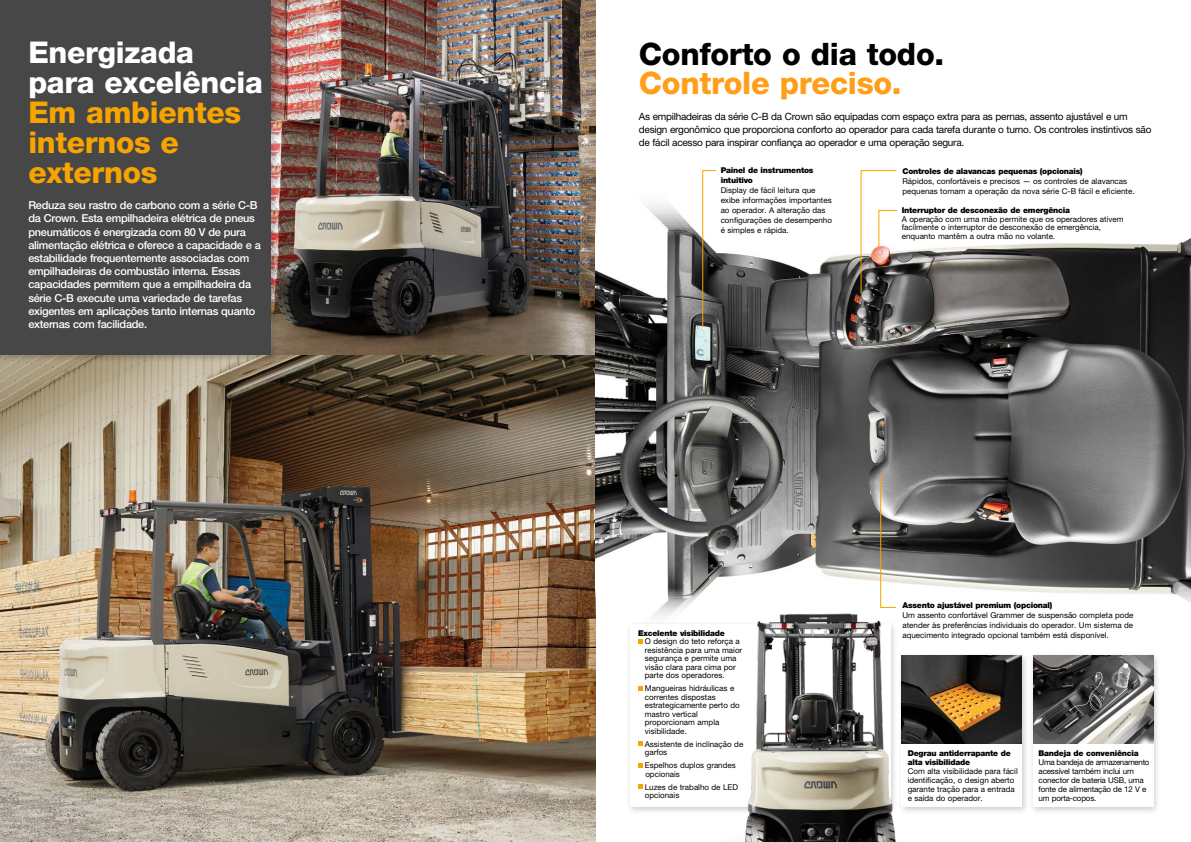
<style>
.page{position:relative;width:1191px;height:842px;background:#fff}
.page>*{position:absolute;margin:0;border:0;box-sizing:border-box;transform-origin:0 0}
.t1{font:800 31px "Helvetica Neue LT Std";letter-spacing:-.01em;color:#000}
.t2{font:800 31px "Helvetica Neue LT Std";letter-spacing:-.01em;color:#ff9e18}
.t3{font:800 30px/30px "Helvetica Neue LT Std";letter-spacing:-.01em;color:#f7a400}
.t4{font:800 30px/30px "Helvetica Neue LT Std";letter-spacing:-.01em;color:#fff}
.t5{font:500 11px/13.2px "Helvetica Neue LT Std";letter-spacing:-.025em;color:#fff}
.t6{font:10px/13px "Helvetica Neue LT Std";letter-spacing:-.025em;color:#000}
.t7{font:8px/8.5px "Helvetica Neue LT Std";color:#000}
.t8{font:900 8px/10px "Helvetica Neue LT Std";letter-spacing:-.025em;color:#000}
.t9{font:8px/9px "Helvetica Neue LT Std";letter-spacing:-.02em;color:#000}
</style>
<div class="page">
<img style="left:0;top:354px;width:595px;height:488px">
<img style="left:278px;top:0;width:317px;height:354px">
<div style="left:0;top:0;width:278px;height:362px;background:#000;opacity:.2"></div>
<div style="left:0;top:0;width:270px;height:354px;background:#474747"></div>
<img style="left:595px;top:182px;width:596px;height:470px">
<div style="left:625px;top:621px;width:273px;height:194px;background:#000;opacity:.2"></div>
<div style="left:630px;top:624px;width:260px;height:183px;background:#fff"></div>
<div style="left:897px;top:652px;width:132px;height:163px;background:#000;opacity:.2"></div>
<div style="left:902px;top:656px;width:120px;height:151px;background:#fff"></div>
<img style="left:902px;top:656px;width:120px;height:87px">
<div style="left:1029px;top:652px;width:132px;height:163px;background:#000;opacity:.2"></div>
<div style="left:1033px;top:656px;width:120px;height:151px;background:#fff"></div>
<img style="left:1033px;top:656px;width:120px;height:87px">
<svg style="left:638px;top:639px;width:4px;height:4px"></svg>
<svg style="left:638px;top:686px;width:4px;height:4px"></svg>
<svg style="left:638px;top:742px;width:4px;height:4px"></svg>
<svg style="left:638px;top:763px;width:4px;height:4px"></svg>
<svg style="left:638px;top:785px;width:4px;height:4px"></svg>
<svg style="left:879px;top:473px;width:18px;height:134px"></svg>
<svg style="left:701px;top:170px;width:16px;height:158px"></svg>
<svg style="left:860px;top:170px;width:38px;height:125px"></svg>
<img style="left:720px;top:607px;width:178px;height:235px">
<h2 class="t4" style="left:28px;top:37px;width:236px">Energizada para excelência</h2>
<h2 class="t3" style="left:28px;top:97px;width:214px">Em ambientes internos e externos</h2>
<p class="t5" style="left:28px;top:198px;width:234px">Reduza seu rastro de carbono com a série C-B da Crown. Esta empilhadeira elétrica de pneus pneumáticos é energizada com 80 V de pura alimentação elétrica e oferece a capacidade e a estabilidade frequentemente associadas com empilhadeiras de combustão interna. Essas capacidades permitem que a empilhadeira da série C-B execute uma variedade de tarefas exigentes em aplicações tanto internas quanto externas com facilidade.</p>
<h1 class="t1" style="left:639px;top:35px;width:307px">Conforto o dia todo.</h1>
<h1 class="t2" style="left:639px;top:64px;width:264px">Controle preciso.</h1>
<p class="t6" style="left:639px;top:109px;width:514px">As empilhadeiras da série C-B da Crown são equipadas com espaço extra para as pernas, assento ajustável e um design ergonômico que proporciona conforto ao operador para cada tarefa durante o turno. Os controles instintivos são de fácil acesso para inspirar confiança ao operador e uma operação segura.</p>
<p class="t8" style="left:720px;top:165px;width:94px">Painel de instrumentos intuitivo</p>
<p class="t7" style="left:720px;top:185px;width:113px;line-height:10px">Display de fácil leitura que exibe informações importantes ao operador. A alteração das configurações de desempenho é simples e rápida.</p>
<p class="t8" style="left:902px;top:166px;width:182px">Controles de alavancas pequenas (opcionais)</p>
<p class="t7" style="left:902px;top:176px;width:234px;line-height:10px">Rápidos, confortáveis e precisos — os controles de alavancas pequenas tornam a operação da nova série C-B fácil e eficiente.</p>
<p class="t8" style="left:901px;top:205px;width:170px">Interruptor de desconexão de emergência</p>
<p class="t7" style="left:901px;top:215px;width:223px">A operação com uma mão permite que os operadores ativem facilmente o interruptor de desconexão de emergência, enquanto mantêm a outra mão no volante.</p>
<p class="t8" style="left:638px;top:628px;width:88px">Excelente visibilidade</p>
<p class="t7" style="left:645px;top:637px;width:99px">O design do teto reforça a resistência para uma maior segurança e permite uma visão clara para cima por parte dos operadores.</p>
<p class="t7" style="left:645px;top:684px;width:96px">Mangueiras hidráulicas e correntes dispostas estrategicamente perto do mastro vertical proporcionam ampla visibilidade.</p>
<p class="t7" style="left:645px;top:740px;width:100px">Assistente de inclinação de garfos</p>
<p class="t7" style="left:645px;top:761px;width:92px">Espelhos duplos grandes opcionais</p>
<p class="t7" style="left:645px;top:783px;width:95px">Luzes de trabalho de LED opcionais</p>
<p class="t8" style="left:902px;top:600px;width:151px">Assento ajustável premium (opcional)</p>
<p class="t7" style="left:902px;top:610px;width:232px;line-height:10px;text-align:justify">Um assento confortável Grammer de suspensão completa pode atender às preferências individuais do operador. Um sistema de aquecimento integrado opcional também está disponível.</p>
<p class="t8" style="left:907px;top:749px;width:105px;line-height:9px">Degrau antiderrapante de alta visibilidade</p>
<p class="t7" style="left:907px;top:767px;width:112px;line-height:9px">Com alta visibilidade para fácil identificação, o design aberto garante tração para a entrada e saída do operador.</p>
<p class="t8" style="left:1038px;top:748px;width:102px">Bandeja de conveniência</p>
<p class="t9" style="left:1038px;top:758px;width:112px">Uma bandeja de armazenamento acessível também inclui um conector de bateria USB, uma fonte de alimentação de 12 V e um porta-copos.</p>
</div>
